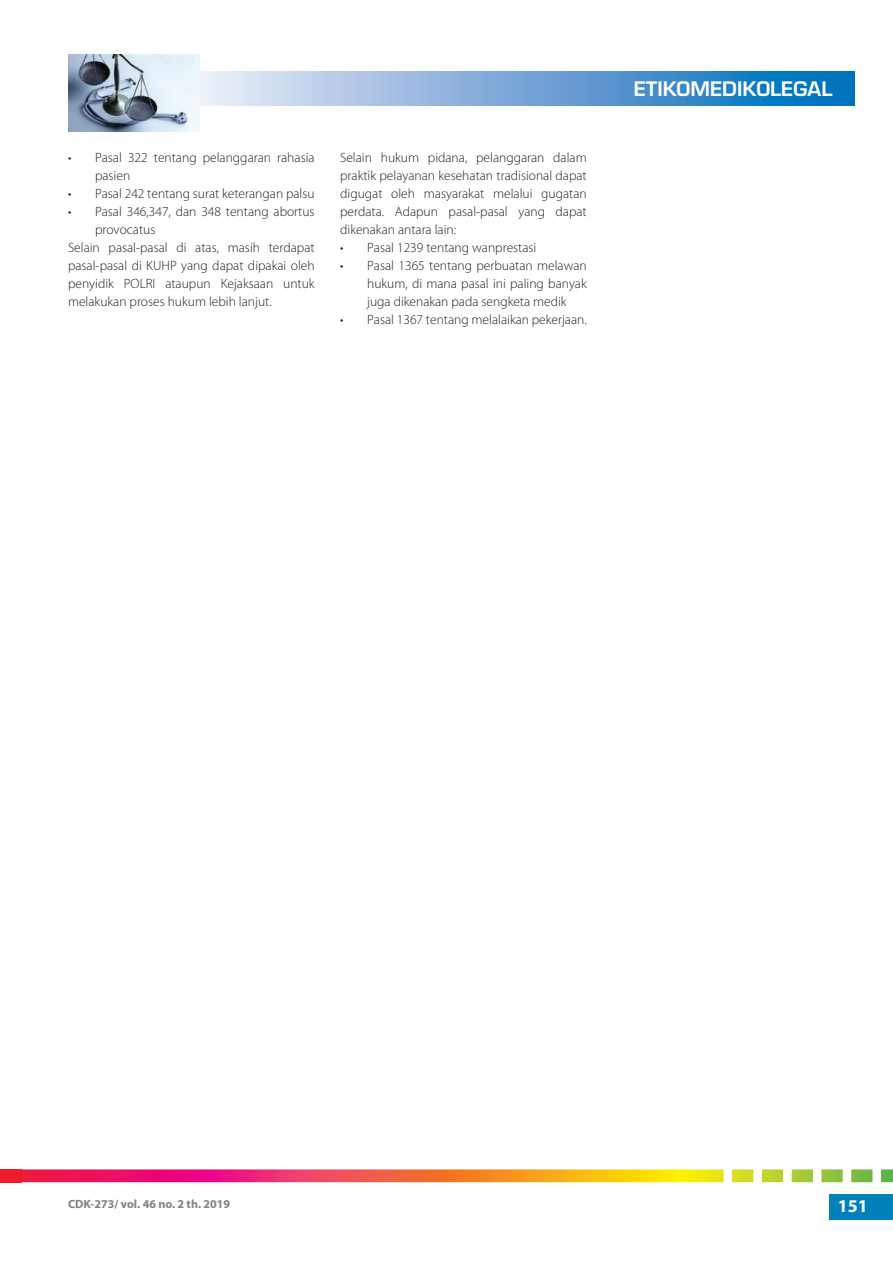
<style>
.page{position:relative;width:893px;height:1263px;background:#fff}
.page>*{position:absolute;margin:0;border:0;box-sizing:border-box;transform-origin:0 0}
.t1{font:600 19.5px "Eurostile LT Std";color:#fff}
.t2{font:700 18px "Myriad Pro";color:#fff}
.t3{font:300 13.5px/18px "Myriad Pro";color:#231f20;text-align:justify}
.t4{font:700 12px "Myriad Pro";color:#808285}
</style>
<div class="page">
<div style="left:829px;top:1194px;width:64px;height:26px;background:#0081ba"></div>
<svg style="left:21px;top:1169px;width:872px;height:13px;background:#e87f51"></svg>
<div style="left:0;top:1169px;width:21px;height:13px;background:#ee1b2b"></div>
<svg style="left:200px;top:72px;width:655px;height:33px;background:#72a8d7"></svg>
<img style="left:68px;top:55px;width:132px;height:77px">
<p class="t3" style="left:95px;top:149px;width:221px;text-indent:-27px">• Pasal 322 tentang pelanggaran rahasia pasien</p>
<p class="t3" style="left:68px;top:185px;width:248px">• Pasal 242 tentang surat keterangan palsu</p>
<p class="t3" style="left:68px;top:203px;width:248px">• Pasal 346,347, dan 348 tentang abortus</p>
<p class="t3" style="left:95px;top:221px;width:62px">provocatus</p>
<p class="t3" style="left:68px;top:239px;width:248px">Selain pasal-pasal di atas, masih terdapat</p>
<p class="t3" style="left:68px;top:257px;width:248px">pasal-pasal di KUHP yang dapat dipakai oleh</p>
<p class="t3" style="left:68px;top:275px;width:248px">penyidik POLRI ataupun Kejaksaan untuk</p>
<p class="t3" style="left:68px;top:293px;width:205px">melakukan proses hukum lebih lanjut.</p>
<p class="t3" style="left:340px;top:149px;width:248px">Selain hukum pidana, pelanggaran dalam praktik pelayanan kesehatan tradisional dapat digugat oleh masyarakat melalui gugatan perdata. Adapun pasal-pasal yang dapat dikenakan antara lain:</p>
<p class="t3" style="left:340px;top:239px;width:198px">• Pasal 1239 tentang wanprestasi</p>
<p class="t3" style="left:367px;top:257px;width:221px;text-indent:-27px">• Pasal 1365 tentang perbuatan melawan hukum, di mana pasal ini paling banyak juga dikenakan pada sengketa medik</p>
<p class="t3" style="left:340px;top:311px;width:248px">• Pasal 1367 tentang melalaikan pekerjaan.</p>
<h1 class="t1" style="left:634px;top:77px;width:200px">ETIKOMEDIKOLEGAL</h1>
<p class="t4" style="left:68px;top:1196px;width:164px">CDK-273/ vol. 46 no. 2 th. 2019</p>
<h2 class="t2" style="left:838px;top:1194px;width:31px">151</h2>
</div>
